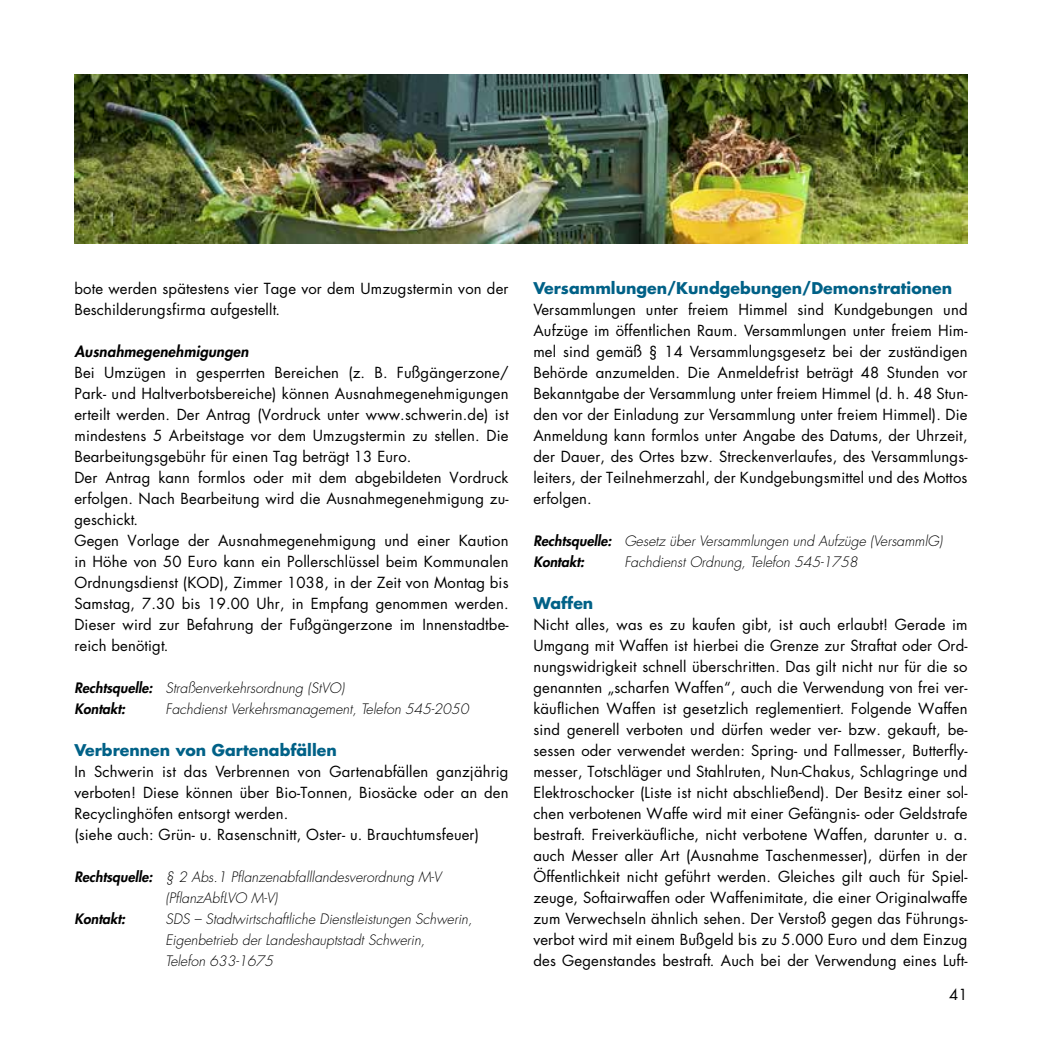
<style>
.page{position:relative;width:1042px;height:1042px;background:#fff}
.page>*{position:absolute;margin:0;border:0;box-sizing:border-box;transform-origin:0 0}
.t1{font:700 15.75px "Futura Std";color:#006187}
.t2{font:14.88px/21px "Futura Std";letter-spacing:.01em;color:#000}
.t3{font:italic 800 14.88px "Futura Std";letter-spacing:.01em;color:#000}
.t4{font:italic 300 14px/21px "Futura Std";color:#000}
.t5{font:italic 800 14px "Futura Std";color:#000}
.s1{font-weight:800}
</style>
<div class="page">
<img style="left:74px;top:74px;width:893px;height:169px">
<p class="t2" style="left:74px;top:278px;width:436px">bote werden spätestens vier Tage vor dem Umzugstermin von der<br>Beschilderungsfirma aufgestellt.</p>
<p class="t3" style="left:74px;top:342px;width:176px">Ausnahmegenehmigungen</p>
<p class="t2" style="left:74px;top:362px;width:436px">Bei Umzügen in gesperrten Bereichen (z. B. Fußgängerzone/ Park- und Haltverbotsbereiche) können Ausnahmegenehmigungen erteilt werden. Der Antrag (Vordruck unter www.schwerin.de) ist mindestens 5 Arbeitstage vor dem Umzugstermin zu stellen. Die Bearbeitungsgebühr für einen Tag beträgt 13 Euro.<br>Der Antrag kann formlos oder mit dem abgebildeten Vordruck erfolgen. Nach Bearbeitung wird die Ausnahmegenehmigung zu&shy;geschickt.<br>Gegen Vorlage der Ausnahmegenehmigung und einer Kaution in Höhe von 50 Euro kann ein Pollerschlüssel beim Kommunalen Ordnungsdienst (KOD), Zimmer 1038, in der Zeit von Montag bis Samstag, 7.30 bis 19.00 Uhr, in Empfang genommen werden.<br>Dieser wird zur Befahrung der Fußgängerzone im Innenstadtbe&shy;reich benötigt.</p>
<p class="t4" style="left:74px;top:678px;width:271px"><span class="s1">Rechtsquelle:</span> Straßenverkehrsordnung (StVO)<br><span class="s1">Kontakt:</span></p>
<p class="t4" style="left:165px;top:699px;width:305px">Fachdienst Verkehrsmanagement, Telefon 545-2050</p>
<p class="t1" style="left:74px;top:740px;width:264px">Verbrennen von Gartenabfällen</p>
<p class="t2" style="left:74px;top:761px;width:436px">In Schwerin ist das Verbrennen von Gartenabfällen ganzjährig verboten! Diese können über Bio-Tonnen, Biosäcke oder an den Recyclinghöfen entsorgt werden.<br>(siehe auch: Grün- u. Rasenschnitt, Oster- u. Brauchtumsfeuer)</p>
<p class="t4" style="left:165px;top:867px;width:277px;text-indent:-91px"><span class="s1">Rechtsquelle:</span> § 2 Abs.1 Pflanzenabfalllandesverordnung M-V (PflanzAbfLVO M-V)</p>
<p class="t5" style="left:74px;top:910px;width:52px">Kontakt:</p>
<p class="t4" style="left:165px;top:909px;width:308px">SDS – Stadtwirtschaftliche Dienstleistungen Schwerin,<br>Eigenbetrieb der Landeshauptstadt Schwerin,<br>Telefon 633-1675</p>
<p class="t1" style="left:533px;top:278px;width:420px">Versammlungen/Kundgebungen/Demonstrationen</p>
<p class="t2" style="left:533px;top:299px;width:436px;text-align:justify">Versammlungen unter freiem Himmel sind Kundgebungen und Aufzüge im öffentlichen Raum. Versammlungen unter freiem Him&shy;mel sind gemäß § 14 Versammlungsgesetz bei der zuständigen Behörde anzumelden. Die Anmeldefrist beträgt 48 Stunden vor Bekanntgabe der Versammlung unter freiem Himmel (d. h. 48 Stun&shy;den vor der Einladung zur Versammlung unter freiem Himmel). Die Anmeldung kann formlos unter Angabe des Datums, der Uhrzeit, der Dauer, des Ortes bzw. Streckenverlaufes, des Versammlungs&shy;leiters, der Teilnehmerzahl, der Kundgebungsmittel und des Mottos erfolgen.</p>
<p class="t4" style="left:533px;top:531px;width:410px"><span class="s1">Rechtsquelle:</span> Gesetz über Versammlungen und Aufzüge (VersammlG)<br><span class="s1">Kontakt:</span></p>
<p class="t4" style="left:624px;top:552px;width:235px">Fachdienst Ordnung, Telefon 545-1758</p>
<p class="t1" style="left:533px;top:593px;width:61px">Waffen</p>
<p class="t2" style="left:533px;top:614px;width:436px;text-align:justify">Nicht alles, was es zu kaufen gibt, ist auch erlaubt! Gerade im Umgang mit Waffen ist hierbei die Grenze zur Straftat oder Ord&shy;nungswidrigkeit schnell überschritten. Das gilt nicht nur für die so genannten „scharfen Waffen“, auch die Verwendung von frei ver&shy;käuflichen Waffen ist gesetzlich reglementiert. Folgende Waffen sind generell verboten und dürfen weder ver- bzw. gekauft, be&shy;sessen oder verwendet werden: Spring- und Fallmesser, Butterfly&shy;messer, Totschläger und Stahlruten, Nun-Chakus, Schlagringe und Elektroschocker (Liste ist nicht abschließend). Der Besitz einer sol&shy;chen verbotenen Waffe wird mit einer Gefängnis- oder Geldstrafe bestraft. Freiverkäufliche, nicht verbotene Waffen, darunter u. a. auch Messer aller Art (Ausnahme Taschenmesser), dürfen in der Öffentlichkeit nicht geführt werden. Gleiches gilt auch für Spiel&shy;zeuge, Softairwaffen oder Waffenimitate, die einer Originalwaffe zum Verwechseln ähnlich sehen. Der Verstoß gegen das Führungs&shy;verbot wird mit einem Bußgeld bis zu 5.000 Euro und dem Einzug des Gegenstandes bestraft. Auch bei der Verwendung eines Luft-</p>
<p class="t2" style="left:949px;top:984px;width:20px">41</p>
</div>
